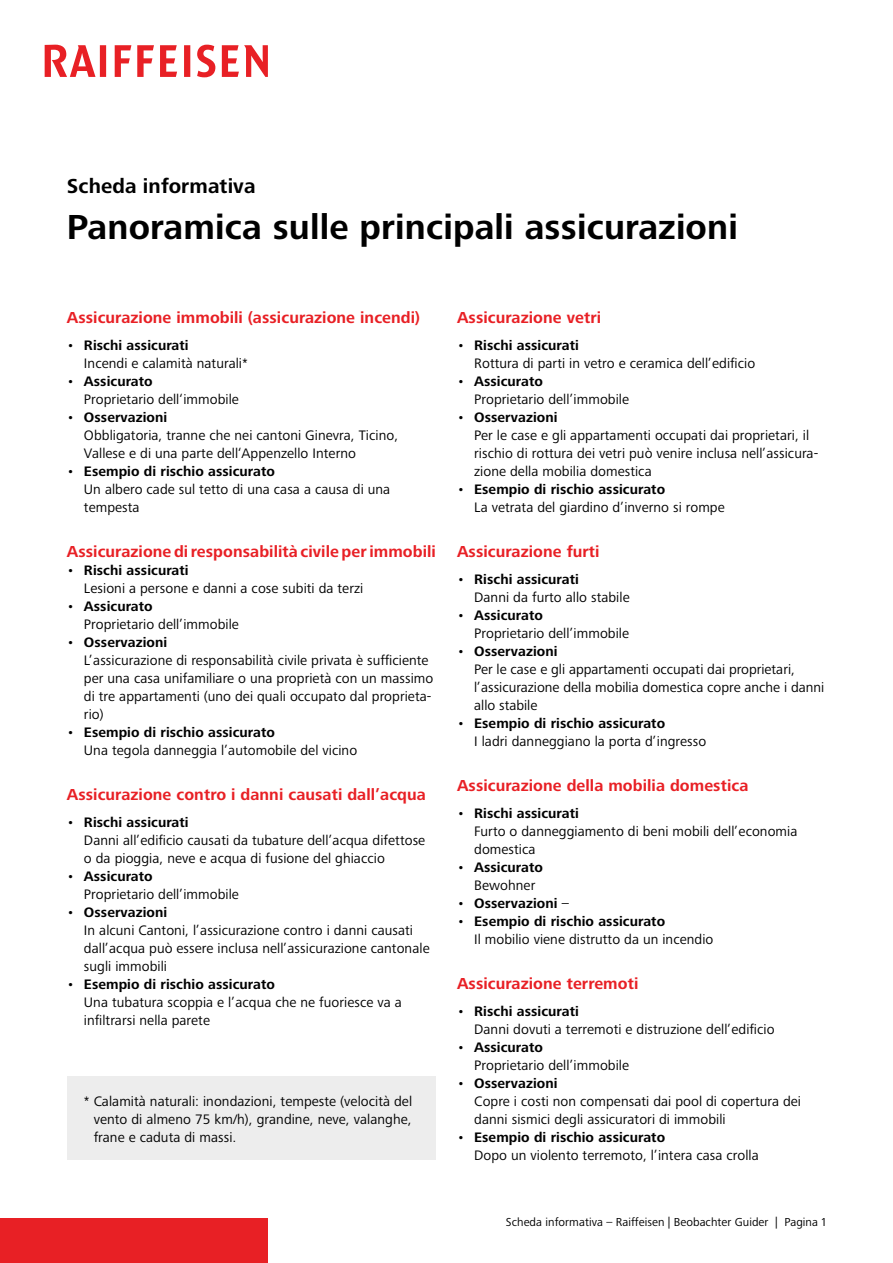
<style>
.page{position:relative;width:893px;height:1263px;background:#fff}
.page>*{position:absolute;margin:0;border:0;box-sizing:border-box;transform-origin:0 0}
.t1{font:700 36px "Frutiger Next LTW1 G";letter-spacing:.005em;color:#000}
.t2{font:700 21px "Frutiger Next LTW1 G";letter-spacing:.005em;color:#000}
.t3{font:700 16.5px "Frutiger Next LTW1 G";letter-spacing:.005em;color:#e82025}
.t4{font:14.25px/18px "Frutiger Next LTW1 G";letter-spacing:.005em;color:#000}
.t5{font:700 14.25px/18px "Frutiger Next LTW1 G";letter-spacing:.005em;color:#000}
.t6{font:12px "Frutiger Next LTW1 G";letter-spacing:.005em;color:#000}
.s1{font-weight:700}
.s2{font-weight:400}
</style>
<div class="page">
<div style="left:0;top:1218px;width:268px;height:45px;background:#e82025"></div>
<svg style="left:45px;top:45px;width:223px;height:32px"></svg>
<div style="left:67px;top:1076px;width:369px;height:84px;background:#ededed"></div>
<h2 class="t2" style="left:67px;top:174px;width:190px">Scheda informativa</h2>
<h1 class="t1" style="left:67px;top:206px;width:672px">Panoramica sulle principali assicurazioni</h1>
<p class="t3" style="left:67px;top:308px;width:355px">Assicurazione immobili (assicurazione incendi)</p>
<p class="t4" style="left:84px;top:336px;width:165px;text-indent:-17px">• <span class="s1">Rischi assicurati<br></span>Incendi e calamità naturali*</p>
<p class="t4" style="left:84px;top:372px;width:156px;text-indent:-17px">• <span class="s1">Assicurato<br></span>Proprietario dell‘immobile</p>
<p class="t4" style="left:84px;top:408px;width:316px;text-indent:-17px">• <span class="s1">Osservazioni<br></span>Obbligatoria, tranne che nei cantoni Ginevra, Ticino,<br>Vallese e di una parte dell‘Appenzello Interno</p>
<p class="t4" style="left:84px;top:462px;width:308px;text-indent:-17px">• <span class="s1">Esempio di rischio assicurato<br></span>Un albero cade sul tetto di una casa a causa di una tempesta</p>
<p class="t3" style="left:67px;top:542px;width:370px">Assicurazione di responsabilità civile per immobili</p>
<p class="t4" style="left:84px;top:561px;width:281px;text-indent:-17px">• <span class="s1">Rischi assicurati<br></span>Lesioni a persone e danni a cose subiti da terzi</p>
<p class="t4" style="left:84px;top:597px;width:156px;text-indent:-17px">• <span class="s1">Assicurato<br></span>Proprietario dell’immobile</p>
<p class="t4" style="left:84px;top:633px;width:351px;text-indent:-17px">• <span class="s1">Osservazioni<br></span>L’assicurazione di responsabilità civile privata è sufficiente per una casa unifamiliare o una proprietà con un massimo di tre appartamenti (uno dei quali occupato dal proprieta&shy;rio)</p>
<p class="t4" style="left:84px;top:723px;width:275px;text-indent:-17px">• <span class="s1">Esempio di rischio assicurato<br></span>Una tegola danneggia l’automobile del vicino</p>
<p class="t3" style="left:67px;top:785px;width:360px">Assicurazione contro i danni causati dall’acqua</p>
<p class="t4" style="left:84px;top:813px;width:343px;text-indent:-17px">• <span class="s1">Rischi assicurati<br></span>Danni all’edificio causati da tubature dell’acqua difettose o da pioggia, neve e acqua di fusione del ghiaccio</p>
<p class="t4" style="left:84px;top:867px;width:156px;text-indent:-17px">• <span class="s1">Assicurato<br></span>Proprietario dell’immobile</p>
<p class="t4" style="left:84px;top:903px;width:347px;text-indent:-17px">• <span class="s1">Osservazioni<br></span>In alcuni Cantoni, l’assicurazione contro i danni causati dall’acqua può essere inclusa nell’assicurazione cantonale sugli immobili</p>
<p class="t4" style="left:84px;top:975px;width:319px;text-indent:-17px">• <span class="s1">Esempio di rischio assicurato<br></span>Una tubatura scoppia e l’acqua che ne fuoriesce va a infiltrarsi nella parete</p>
<p class="t4" style="left:94px;top:1092px;width:320px;text-align:justify;text-indent:-10px">* Calamità naturali: inondazioni, tempeste (velocità del vento di almeno 75 km/h), grandine, neve, valanghe, frane e caduta di massi.</p>
<p class="t3" style="left:457px;top:308px;width:145px">Assicurazione vetri</p>
<p class="t4" style="left:474px;top:336px;width:283px;text-indent:-17px">• <span class="s1">Rischi assicurati<br></span>Rottura di parti in vetro e ceramica dell’edificio</p>
<p class="t4" style="left:474px;top:372px;width:156px;text-indent:-17px">• <span class="s1">Assicurato<br></span>Proprietario dell’immobile</p>
<p class="t4" style="left:474px;top:408px;width:346px;text-indent:-17px">• <span class="s1">Osservazioni<br></span>Per le case e gli appartamenti occupati dai proprietari, il rischio di rottura dei vetri può venire inclusa nell’assicura&shy;zione della mobilia domestica</p>
<p class="t4" style="left:474px;top:480px;width:252px;text-indent:-17px">• <span class="s1">Esempio di rischio assicurato<br></span>La vetrata del giardino d’inverno si rompe</p>
<p class="t3" style="left:457px;top:542px;width:144px">Assicurazione furti</p>
<p class="t4" style="left:474px;top:570px;width:157px;text-indent:-17px">• <span class="s1">Rischi assicurati<br></span>Danni da furto allo stabile</p>
<p class="t4" style="left:474px;top:606px;width:156px;text-indent:-17px">• <span class="s1">Assicurato<br></span>Proprietario dell’immobile</p>
<p class="t4" style="left:474px;top:642px;width:352px;text-indent:-17px">• <span class="s1">Osservazioni<br></span>Per le case e gli appartamenti occupati dai proprietari, l’assicurazione della mobilia domestica copre anche i danni allo stabile</p>
<p class="t4" style="left:474px;top:714px;width:234px;text-indent:-17px">• <span class="s1">Esempio di rischio assicurato<br></span>I ladri danneggiano la porta d’ingresso</p>
<p class="t3" style="left:457px;top:776px;width:293px">Assicurazione della mobilia domestica</p>
<p class="t4" style="left:474px;top:804px;width:325px;text-indent:-17px">• <span class="s1">Rischi assicurati<br></span>Furto o danneggiamento di beni mobili dell’economia domestica</p>
<p class="t5" style="left:474px;top:858px;width:70px;text-indent:-17px"><span class="s2">•</span> Assicurato<br><span class="s2">Bewohner</span></p>
<p class="t5" style="left:457px;top:894px;width:113px"><span class="s2">•</span> Osservazioni <span class="s2">–</span></p>
<p class="t4" style="left:474px;top:912px;width:241px;text-indent:-17px">• <span class="s1">Esempio di rischio assicurato<br></span>Il mobilio viene distrutto da un incendio</p>
<p class="t3" style="left:457px;top:974px;width:183px">Assicurazione terremoti</p>
<p class="t4" style="left:474px;top:1002px;width:302px;text-indent:-17px">• <span class="s1">Rischi assicurati<br></span>Danni dovuti a terremoti e distruzione dell’edificio</p>
<p class="t4" style="left:474px;top:1038px;width:156px;text-indent:-17px">• <span class="s1">Assicurato<br></span>Proprietario dell’immobile</p>
<p class="t4" style="left:474px;top:1074px;width:328px;text-indent:-17px">• <span class="s1">Osservazioni<br></span>Copre i costi non compensati dai pool di copertura dei danni sismici degli assicuratori di immobili</p>
<p class="t4" style="left:474px;top:1128px;width:286px;text-indent:-17px">• <span class="s1">Esempio di rischio assicurato<br></span>Dopo un violento terremoto, l’intera casa crolla</p>
<p class="t6" style="left:506px;top:1215px;width:322px">Scheda informativa – Raiffeisen | Beobachter Guider | Pagina 1</p>
</div>
